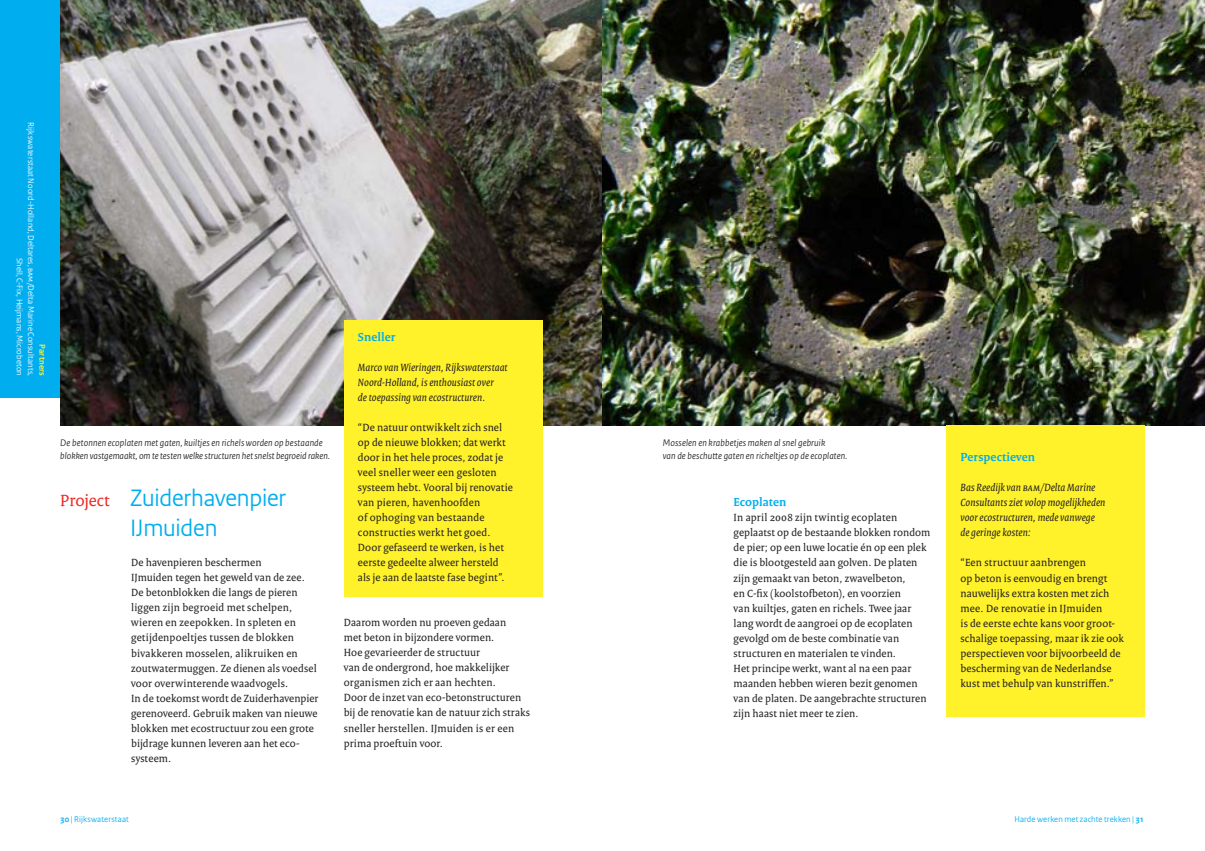
<style>
.page{position:relative;width:1205px;height:851px;background:#fff}
.page>*{position:absolute;margin:0;border:0;box-sizing:border-box;transform-origin:0 0}
.t1{font:25px/30px "Rijksoverheid Sans";letter-spacing:-.01em;color:#00aeef}
.t2{font:17.5px "Rijksoverheid Serif";color:#ee2a23}
.t3{font:700 12.5px "Rijksoverheid Serif";letter-spacing:.005em;color:#00aeef}
.t4{font:11.25px/15px "Rijksoverheid Serif";letter-spacing:.01em;color:#231f20}
.t5{font:italic 11.25px/15px "Rijksoverheid Serif";letter-spacing:.01em;color:#231f20}
.t6{font:italic 10px/12.5px "Rijksoverheid Sans";letter-spacing:.01em;color:#231f20}
.t7{font:8.75px/11.2px "Rijksoverheid Sans";letter-spacing:.015em;color:#fff;text-align:right}
.t8{font:8.75px "Rijksoverheid Sans";letter-spacing:.015em;color:#00aeef}
.t9{font:700 8.75px "Rijksoverheid Sans";letter-spacing:.02em;color:#fff22b}
.s1{font-weight:700}
</style>
<div class="page">
<div style="left:0;top:0;width:60px;height:397px;background:#00aeef"></div>
<img style="left:60px;top:0;width:1145px;height:425px">
<div style="left:946px;top:425px;width:198px;height:291px;background:#fff22b"></div>
<div style="left:344px;top:320px;width:198px;height:276px;background:#fff22b"></div>
<p class="t7" style="left:37px;top:122px;width:255px;rotate:90deg">Rijkswaterstaat Noord-Holland, Deltares, bam/Delta Marine Consultants,<br>Shell, C-Fix, Heijmans, Microbeton</p>
<p class="t9" style="left:47px;top:344px;width:33px;rotate:90deg">Partners</p>
<p class="t3" style="left:358px;top:330px;width:39px">Sneller</p>
<p class="t5" style="left:358px;top:360px;width:151px">Marco van Wieringen, Rijkswaterstaat<br>Noord-Holland, is enthousiast over<br>de toepassing van ecostructuren.</p>
<p class="t4" style="left:358px;top:420px;width:156px">“De natuur ontwikkelt zich snel op de nieuwe blokken; dat werkt door in het hele proces, zodat je veel sneller weer een gesloten systeem hebt. Vooral bij renovatie van pieren, havenhoofden<br>of ophoging van bestaande constructies werkt het goed.<br>Door gefaseerd te werken, is het eerste gedeelte alweer hersteld als je aan de laatste fase begint”.</p>
<p class="t6" style="left:60px;top:437px;width:271px">De betonnen ecoplaten met gaten, kuiltjes en richels worden op bestaande blokken vastgemaakt, om te testen welke structuren het snelst begroeid raken.</p>
<p class="t6" style="left:663px;top:437px;width:186px">Mosselen en krabbetjes maken al snel gebruik<br>van de beschutte gaten en richeltjes op de ecoplaten.</p>
<h1 class="t1" style="left:130px;top:483px;width:157px">Zuiderhavenpier<br>IJmuiden</h1>
<h2 class="t2" style="left:60px;top:490px;width:51px">Project</h2>
<p class="t3" style="left:733px;top:495px;width:54px">Ecoplaten</p>
<p class="t4" style="left:733px;top:510px;width:198px">In april 2008 zijn twintig ecoplaten geplaatst op de bestaande blokken rondom de pier; op een luwe locatie én op een plek die is blootgesteld aan golven. De platen zijn gemaakt van beton, zwavelbeton,<br>en C-fix (koolstofbeton), en voorzien<br>van kuiltjes, gaten en richels. Twee jaar lang wordt de aangroei op de ecoplaten gevolgd om de beste combinatie van structuren en materialen te vinden.<br>Het principe werkt, want al na een paar maanden hebben wieren bezit genomen van de platen. De aangebrachte structuren zijn haast niet meer te zien.</p>
<p class="t4" style="left:131px;top:555px;width:189px">De havenpieren beschermen<br>IJmuiden tegen het geweld van de zee.<br>De betonblokken die langs de pieren liggen zijn begroeid met schelpen, wieren en zeepokken. In spleten en getijdenpoeltjes tussen de blokken bivakkeren mosselen, alikruiken en zoutwatermuggen. Ze dienen als voedsel voor overwinterende waadvogels.<br>In de toekomst wordt de Zuiderhavenpier gerenoveerd. Gebruik maken van nieuwe blokken met ecostructuur zou een grote bijdrage kunnen leveren aan het eco&shy;systeem.</p>
<p class="t4" style="left:344px;top:615px;width:188px">Daarom worden nu proeven gedaan<br>met beton in bijzondere vormen.<br>Hoe gevarieerder de structuur<br>van de ondergrond, hoe makkelijker organismen zich er aan hechten.<br>Door de inzet van eco-betonstructuren bij de renovatie kan de natuur zich straks sneller herstellen. IJmuiden is er een prima proeftuin voor.</p>
<p class="t3" style="left:960px;top:450px;width:76px">Perspectieven</p>
<p class="t5" style="left:960px;top:480px;width:146px">Bas Reedijk van bam/Delta Marine<br>Consultants ziet volop mogelijkheden voor ecostructuren, mede vanwege de geringe kosten:</p>
<p class="t4" style="left:960px;top:555px;width:165px">“Een structuur aanbrengen<br>op beton is eenvoudig en brengt nauwelijks extra kosten met zich mee. De renovatie in IJmuiden<br>is de eerste echte kans voor groot&shy;schalige toepassing, maar ik zie ook perspectieven voor bijvoorbeeld de bescherming van de Nederlandse kust met behulp van kunstriffen.”</p>
<p class="t8" style="left:60px;top:813px;width:70px"><span class="s1">30</span> | Rijkswaterstaat</p>
<p class="t8" style="left:1014px;top:813px;width:130px">Harde werken met zachte trekken | <span class="s1">31</span></p>
</div>
